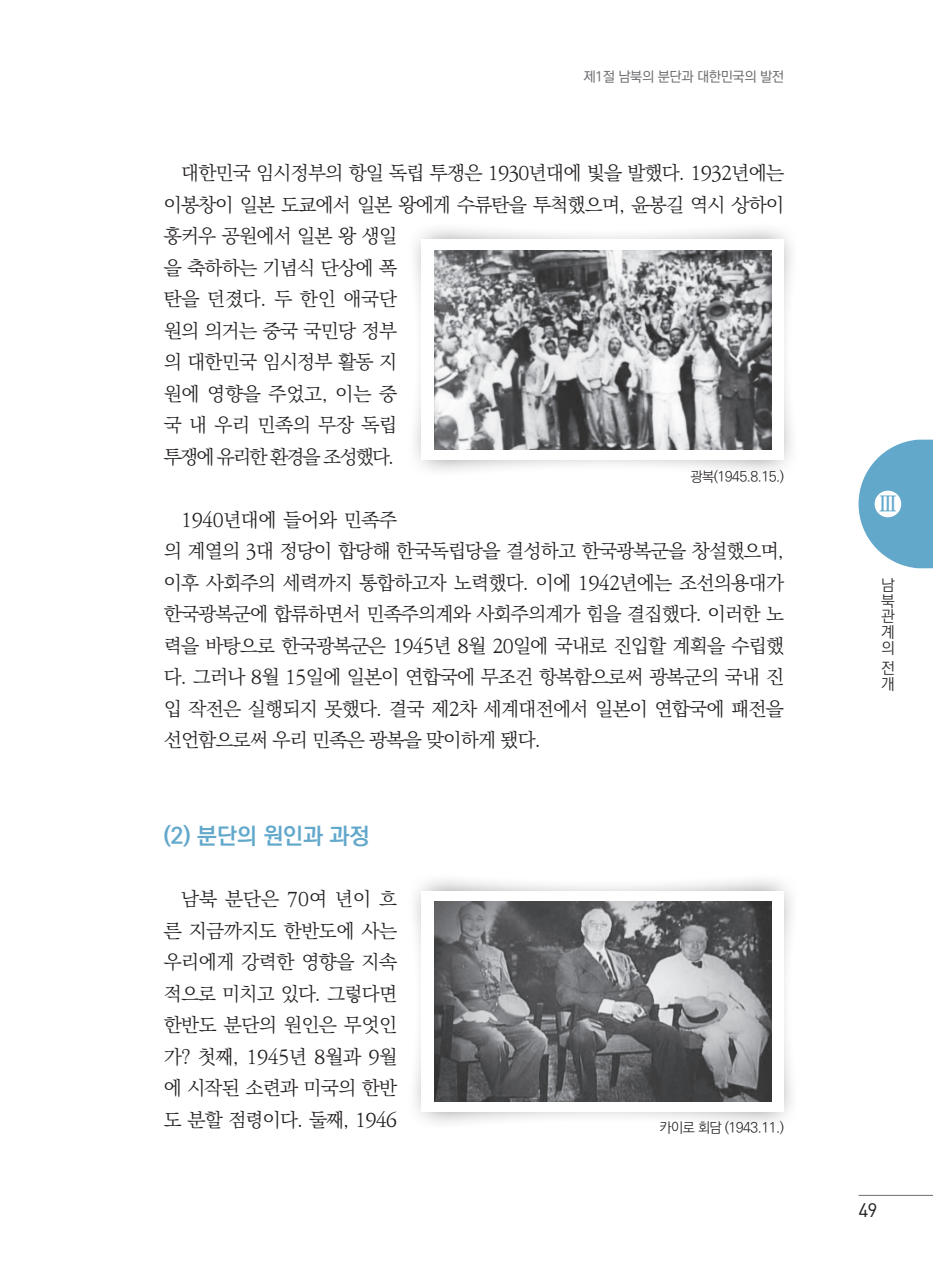
<style>
.page{position:relative;width:933px;height:1275px;background:#fff}
.page>*{position:absolute;margin:0;border:0;box-sizing:border-box;transform-origin:0 0}
.소제목-3장{font:700 22.75px "Ko Pub Dotum";color:#62a8cb}
.t1{font:700 21px "Ko Pub Batang";color:#62a8cb}
.본문{font:300 19.25px/31.5px "Ko Pub Batang";letter-spacing:-.04em;color:#231f20}
.t2{font:19.25px "Dinreg";color:#231f20}
.t3{font:300 15.75px/15.8px "Ko Pub Dotum";color:#231f20;text-align:justify}
.t4{font:300 14px "Ko Pub Dotum";letter-spacing:-.04em;color:#231f20}
.t5{font:500 14px "Ko Pub Dotum";letter-spacing:-.025em;color:#6c6d70}
</style>
<div class="page">
<hr style="left:858px;top:1195px;width:75px;height:1px;background:#6c6d70">
<svg style="left:858px;top:440px;width:75px;height:128px"></svg>
<div style="left:874px;top:491px;width:27px;height:26px;background:#fff;border-radius:50%"></div>
<div style="left:406px;top:221px;width:393px;height:258px;background:#231f20;opacity:.75"></div>
<div style="left:422px;top:240px;width:362px;height:220px;background:#fff"></div>
<img style="left:435px;top:250px;width:336px;height:200px">
<div style="left:406px;top:872px;width:393px;height:258px;background:#231f20;opacity:.75"></div>
<div style="left:422px;top:891px;width:362px;height:220px;background:#fff"></div>
<img style="left:435px;top:902px;width:336px;height:199px">
<p class="t5" style="left:583px;top:69px;width:202px">제1절 남북의 분단과 대한민국의 발전</p>
<p class="본문" style="left:164px;top:158px;width:622px;text-indent:17px">대한민국 임시정부의 항일 독립 투쟁은 1930년대에 빛을 발했다. 1932년에는 이봉창이 일본 도쿄에서 일본 왕에게 수류탄을 투척했으며, 윤봉길 역시 상하이 훙커우 공원에서 일본 왕 생일<br>을 축하하는 기념식 단상에 폭<br>탄을 던졌다. 두 한인 애국단<br>원의 의거는 중국 국민당 정부<br>의 대한민국 임시정부 활동 지<br>원에 영향을 주었고, 이는 중<br>국 내 우리 민족의 무장 독립<br>투쟁에 유리한 환경을 조성했다.</p>
<p class="t4" style="left:690px;top:469px;width:95px">광복(1945.8.15.)</p>
<p class="본문" style="left:164px;top:505px;width:622px;text-indent:17px">1940년대에 들어와 민족주<br>의 계열의 3대 정당이 합당해 한국독립당을 결성하고 한국광복군을 창설했으며, 이후 사회주의 세력까지 통합하고자 노력했다. 이에 1942년에는 조선의용대가 한국광복군에 합류하면서 민족주의계와 사회주의계가 힘을 결집했다. 이러한 노 력을 바탕으로 한국광복군은 1945년 8월 20일에 국내로 진입할 계획을 수립했 다. 그러나 8월 15일에 일본이 연합국에 무조건 항복함으로써 광복군의 국내 진 입 작전은 실행되지 못했다. 결국 제2차 세계대전에서 일본이 연합국에 패전을 선언함으로써 우리 민족은 광복을 맞이하게 됐다.</p>
<p class="소제목-3장" style="left:164px;top:825px;width:207px">(2) 분단의 원인과 과정</p>
<p class="본문" style="left:164px;top:884px;width:235px;text-align:justify;text-indent:17px">남북 분단은 70여 년이 흐 른 지금까지도 한반도에 사는 우리에게 강력한 영향을 지속 적으로 미치고 있다. 그렇다면 한반도 분단의 원인은 무엇인 가? 첫째, 1945년 8월과 9월 에 시작된 소련과 미국의 한반 도 분할 점령이다. 둘째, 1946</p>
<p class="t4" style="left:659px;top:1121px;width:126px">카이로 회담 (1943.11.)</p>
<p class="t1" style="left:878px;top:493px;width:20px">Ⅲ</p>
<p class="t3" style="left:881px;top:578px;width:15px">남 북 관 계 의</p>
<p class="t3" style="left:881px;top:661px;width:14px">전 개</p>
<p class="t2" style="left:858px;top:1198px;width:20px">49</p>
</div>
